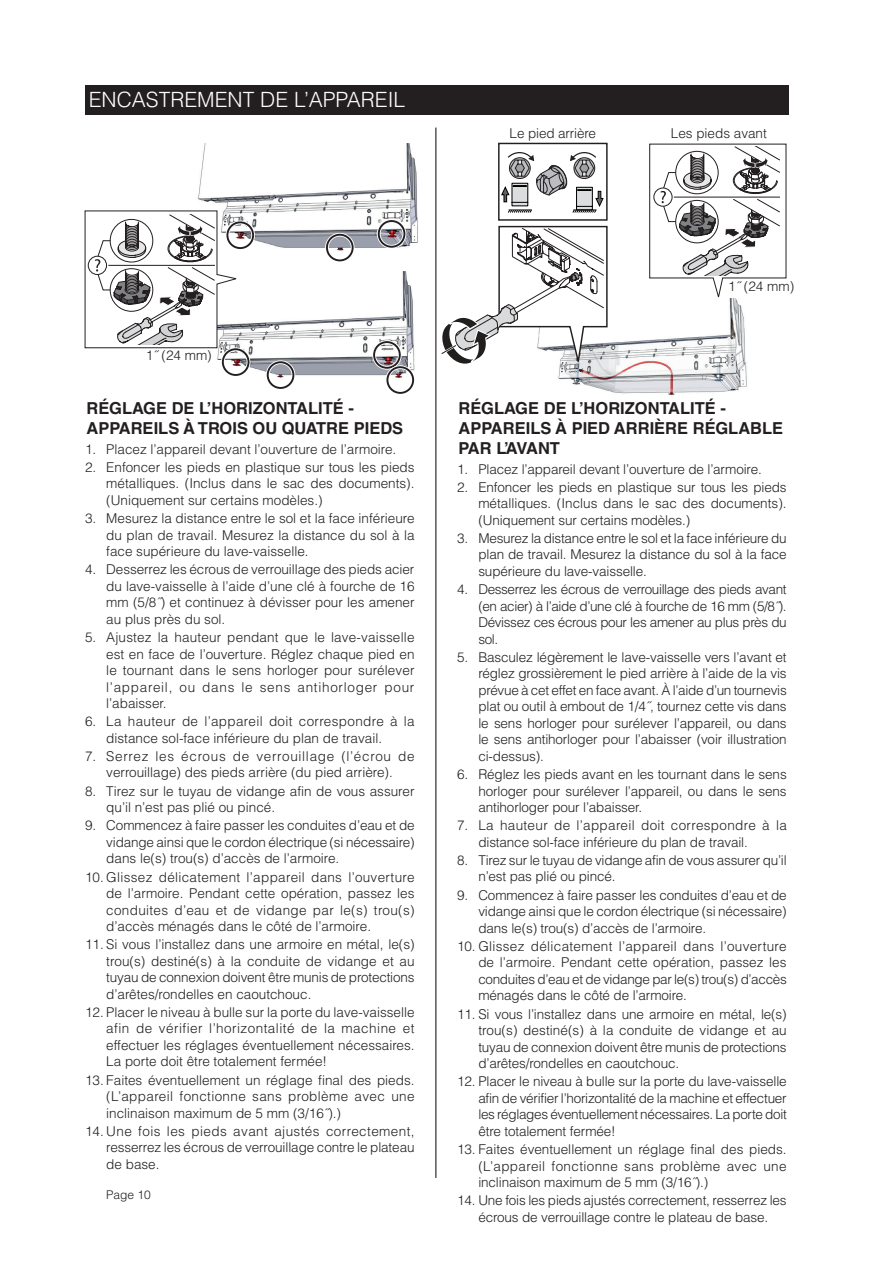
<style>
.page{position:relative;width:893px;height:1263px;background:#fff}
.page>*{position:absolute;margin:0;border:0;box-sizing:border-box;transform-origin:0 0}
.Subhead_1{font:300 21px "Helvetica LT Std";color:#fff}
.Subhead_2{font:700 16.5px/19.8px "Helvetica LT Std";color:#231f20}
.Bullet_list{font:300 13.5px/16.5px "Helvetica LT Std";letter-spacing:-.005em;color:#231f20;text-align:justify}
.Body_text{font:300 13.5px "Helvetica LT Std";color:#231f20}
.Subhead_2-2{font:300 13.5px "Helvetica LT Std";color:#231f20}
.t1{font:300 12px "Helvetica LT Std";color:#231f20}
</style>
<div class="page">
<div style="left:85px;top:85px;width:704px;height:30px;background:#231f20"></div>
<hr style="left:435px;top:128px;width:1px;height:1050px;background:#231f20">
<img style="left:558px;top:298px;width:189px;height:97px">
<svg style="left:441px;top:225px;width:167px;height:144px"></svg>
<div style="left:498px;top:143px;width:110px;height:78px;border:1px solid #231f20"></div>
<svg style="left:501px;top:152px;width:103px;height:61px"></svg>
<img style="left:198px;top:144px;width:220px;height:113px">
<div style="left:226px;top:220px;width:29px;height:30px;border:4px solid #fff;border-radius:50%"></div>
<div style="left:226px;top:221px;width:28px;height:28px;border:2px solid #231f20;border-radius:50%"></div>
<div style="left:325px;top:233px;width:29px;height:29px;border:4px solid #fff;border-radius:50%"></div>
<div style="left:326px;top:234px;width:28px;height:27px;border:2px solid #231f20;border-radius:50%"></div>
<div style="left:377px;top:219px;width:29px;height:30px;border:4px solid #fff;border-radius:50%"></div>
<div style="left:378px;top:220px;width:27px;height:28px;border:2px solid #231f20;border-radius:50%"></div>
<img style="left:192px;top:272px;width:223px;height:118px">
<div style="left:266px;top:360px;width:29px;height:30px;border:4px solid #fff;border-radius:50%"></div>
<div style="left:267px;top:361px;width:27px;height:28px;border:2px solid #231f20;border-radius:50%"></div>
<div style="left:372px;top:340px;width:30px;height:30px;border:4px solid #fff;border-radius:50%"></div>
<div style="left:373px;top:341px;width:28px;height:28px;border:2px solid #231f20;border-radius:50%"></div>
<div style="left:386px;top:365px;width:29px;height:30px;border:4px solid #fff;border-radius:50%"></div>
<div style="left:386px;top:366px;width:28px;height:28px;border:2px solid #231f20;border-radius:50%"></div>
<div style="left:221px;top:347px;width:29px;height:30px;border:4px solid #fff;border-radius:50%"></div>
<div style="left:222px;top:348px;width:27px;height:28px;border:2px solid #231f20;border-radius:50%"></div>
<svg style="left:85px;top:210px;width:155px;height:138px"></svg>
<svg style="left:649px;top:144px;width:138px;height:153px"></svg>
<p class="Subhead_1" style="left:89px;top:87px;width:318px">ENCASTREMENT DE L’APPAREIL</p>
<p class="Bullet_list" style="left:510px;top:125px;width:88px">Le pied arrière</p>
<p class="Subhead_2-2" style="left:671px;top:125px;width:98px">Les pieds avant</p>
<p class="Body_text" style="left:146px;top:347px;width:68px">1˝ (24 mm)</p>
<p class="Subhead_2" style="left:87px;top:398px;width:318px">RÉGLAGE DE L’HORIZONTALITÉ -<br>APPAREILS À TROIS OU QUATRE PIEDS</p>
<p class="Bullet_list" style="left:85px;top:440px;width:313px">1. Placez l’appareil devant l’ouverture de l’armoire.</p>
<p class="Bullet_list" style="left:106px;top:459px;width:310px;text-indent:-21px">2. Enfoncer les pieds en plastique sur tous les pieds métalliques. (Inclus dans le sac des documents). (Uniquement sur certains modèles.)</p>
<p class="Bullet_list" style="left:106px;top:510px;width:310px;text-indent:-21px">3. Mesurez la distance entre le sol et la face inférieure du plan de travail. Mesurez la distance du sol à la face supérieure du lave-vaisselle.</p>
<p class="Bullet_list" style="left:106px;top:561px;width:310px;text-indent:-21px">4. Desserrez les écrous de verrouillage des pieds acier du lave-vaisselle à l’aide d’une clé à fourche de 16 mm (5/8˝) et continuez à dévisser pour les amener au plus près du sol.</p>
<p class="Bullet_list" style="left:106px;top:629px;width:310px;text-indent:-21px">5. Ajustez la hauteur pendant que le lave-vaisselle est en face de l’ouverture. Réglez chaque pied en le tournant dans le sens horloger pour surélever l’appareil, ou dans le sens antihorloger pour l’abaisser.</p>
<p class="Bullet_list" style="left:106px;top:713px;width:310px;text-indent:-21px">6. La hauteur de l’appareil doit correspondre à la distance sol-face inférieure du plan de travail.</p>
<p class="Bullet_list" style="left:85px;top:748px;width:331px;text-align:center">7. Serrez les écrous de verrouillage (l’écrou de verrouillage) des pieds arrière (du pied arrière).</p>
<p class="Bullet_list" style="left:106px;top:782px;width:310px;text-indent:-21px">8. Tirez sur le tuyau de vidange afin de vous assurer qu’il n’est pas plié ou pincé.</p>
<p class="Bullet_list" style="left:106px;top:817px;width:310px;text-indent:-21px">9. Commencez à faire passer les conduites d’eau et de vidange ainsi que le cordon électrique (si nécessaire) dans le(s) trou(s) d’accès de l’armoire.</p>
<p class="Bullet_list" style="left:106px;top:868px;width:310px;text-indent:-21px">10. Glissez délicatement l’appareil dans l’ouverture de l’armoire. Pendant cette opération, passez les conduites d’eau et de vidange par le(s) trou(s) d’accès ménagés dans le côté de l’armoire.</p>
<p class="Bullet_list" style="left:106px;top:936px;width:310px;text-indent:-21px">11. Si vous l’installez dans une armoire en métal, le(s) trou(s) destiné(s) à la conduite de vidange et au tuyau de connexion doivent être munis de protections d’arêtes/rondelles en caoutchouc.</p>
<p class="Bullet_list" style="left:106px;top:1004px;width:310px;text-indent:-21px">12. Placer le niveau à bulle sur la porte du lave-vaisselle afin de vérifier l’horizontalité de la machine et effectuer les réglages éventuellement nécessaires.<br>La porte doit être totalement fermée!</p>
<p class="Bullet_list" style="left:106px;top:1071px;width:310px;text-indent:-21px">13. Faites éventuellement un réglage final des pieds. (L’appareil fonctionne sans problème avec une inclinaison maximum de 5 mm (3/16˝).)</p>
<p class="Bullet_list" style="left:106px;top:1123px;width:310px;text-indent:-21px">14. Une fois les pieds avant ajustés correctement, resserrez les écrous de verrouillage contre le plateau de base.</p>
<p class="t1" style="left:106px;top:1187px;width:46px">Page 10</p>
<p class="Body_text" style="left:728px;top:277px;width:68px">1˝ (24 mm)</p>
<p class="Subhead_2" style="left:459px;top:398px;width:326px">RÉGLAGE DE L’HORIZONTALITÉ -<br>APPAREILS À PIED ARRIÈRE RÉGLABLE<br>PAR L’AVANT</p>
<p class="Bullet_list" style="left:457px;top:460px;width:306px">1. Placez l’appareil devant l’ouverture de l’armoire.</p>
<p class="Bullet_list" style="left:478px;top:478px;width:310px;text-indent:-21px">2. Enfoncer les pieds en plastique sur tous les pieds métalliques. (Inclus dans le sac des documents). (Uniquement sur certains modèles.)</p>
<p class="Bullet_list" style="left:478px;top:530px;width:310px;text-indent:-21px">3. Mesurez la distance entre le sol et la face inférieure du plan de travail. Mesurez la distance du sol à la face supérieure du lave-vaisselle.</p>
<p class="Bullet_list" style="left:478px;top:581px;width:310px;text-indent:-21px">4. Desserrez les écrous de verrouillage des pieds avant (en acier) à l’aide d’une clé à fourche de 16 mm (5/8˝).<br>Dévissez ces écrous pour les amener au plus près du sol.</p>
<p class="Bullet_list" style="left:478px;top:649px;width:310px;text-indent:-21px">5. Basculez légèrement le lave-vaisselle vers l’avant et réglez grossièrement le pied arrière à l’aide de la vis prévue à cet effet en face avant. À l’aide d’un tournevis plat ou outil à embout de 1/4˝, tournez cette vis dans le sens horloger pour surélever l’appareil, ou dans le sens antihorloger pour l’abaisser (voir illustration ci-dessus).</p>
<p class="Bullet_list" style="left:478px;top:766px;width:310px;text-indent:-21px">6. Réglez les pieds avant en les tournant dans le sens horloger pour surélever l’appareil, ou dans le sens antihorloger pour l’abaisser.</p>
<p class="Bullet_list" style="left:478px;top:817px;width:310px;text-indent:-21px">7. La hauteur de l’appareil doit correspondre à la distance sol-face inférieure du plan de travail.</p>
<p class="Bullet_list" style="left:478px;top:852px;width:310px;text-indent:-21px">8. Tirez sur le tuyau de vidange afin de vous assurer qu’il n’est pas plié ou pincé.</p>
<p class="Bullet_list" style="left:478px;top:886px;width:310px;text-indent:-21px">9. Commencez à faire passer les conduites d’eau et de vidange ainsi que le cordon électrique (si nécessaire) dans le(s) trou(s) d’accès de l’armoire.</p>
<p class="Bullet_list" style="left:478px;top:938px;width:310px;text-indent:-21px">10. Glissez délicatement l’appareil dans l’ouverture de l’armoire. Pendant cette opération, passez les conduites d’eau et de vidange par le(s) trou(s) d’accès ménagés dans le côté de l’armoire.</p>
<p class="Bullet_list" style="left:478px;top:1005px;width:310px;text-indent:-21px">11. Si vous l’installez dans une armoire en métal, le(s) trou(s) destiné(s) à la conduite de vidange et au tuyau de connexion doivent être munis de protections d’arêtes/rondelles en caoutchouc.</p>
<p class="Bullet_list" style="left:478px;top:1073px;width:310px;text-indent:-21px">12. Placer le niveau à bulle sur la porte du lave-vaisselle afin de vérifier l’horizontalité de la machine et effectuer les réglages éventuellement nécessaires. La porte doit être totalement fermée!</p>
<p class="Bullet_list" style="left:478px;top:1141px;width:310px;text-indent:-21px">13. Faites éventuellement un réglage final des pieds. (L’appareil fonctionne sans problème avec une inclinaison maximum de 5 mm (3/16˝).)</p>
<p class="Bullet_list" style="left:457px;top:1192px;width:331px;text-align:center">14. Une fois les pieds ajustés correctement, resserrez les écrous de verrouillage contre le plateau de base.</p>
</div>
